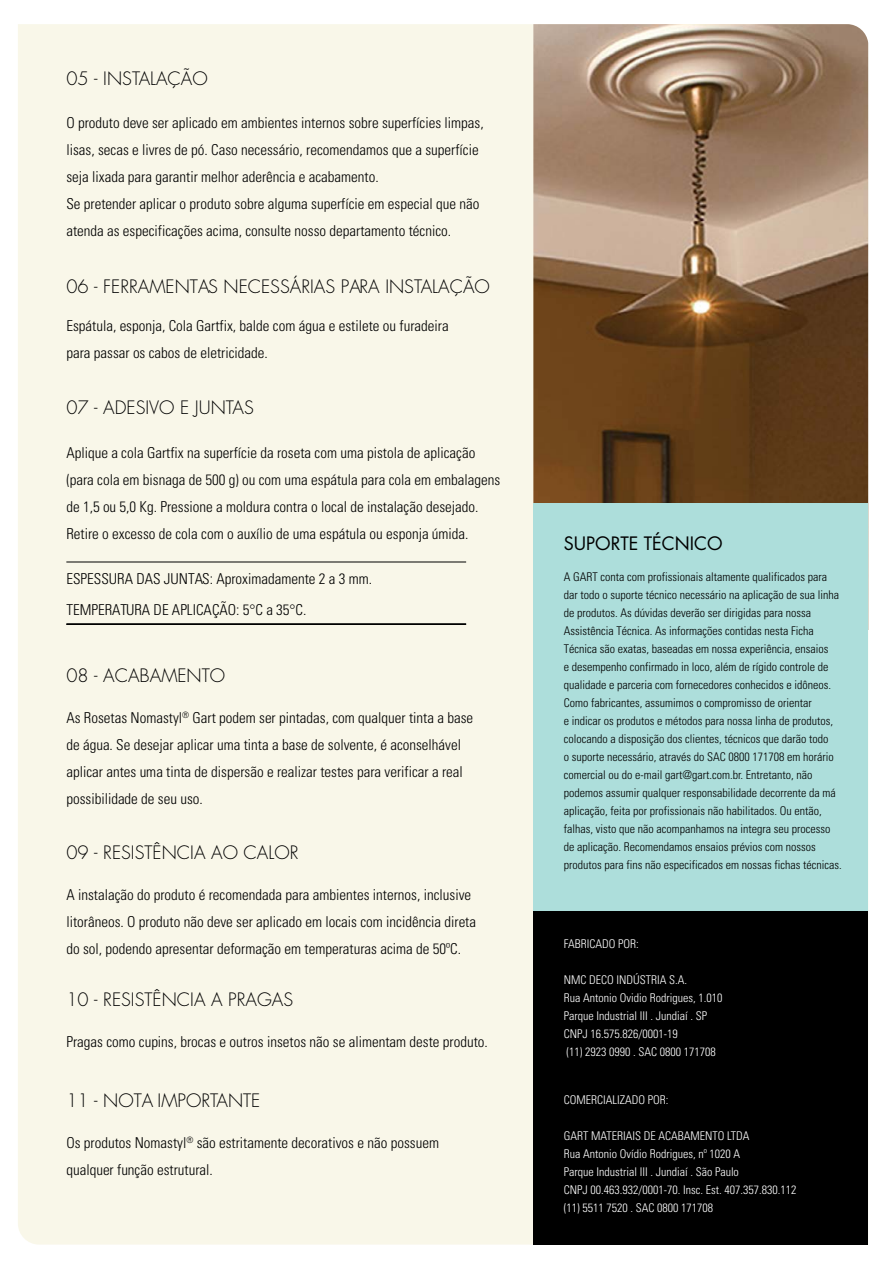
<style>
.page{position:relative;width:893px;height:1263px;background:#fff}
.page>*{position:absolute;margin:0;border:0;box-sizing:border-box;transform-origin:0 0}
.t1{font:300 18px "Futura";color:#000}
.t2{font:18px "Futura";color:#000}
.t3{font:300 condensed 15px/27px "Univers LT";color:#000}
.t4{font:300 condensed 12px/18px "Univers LT";color:#000}
.t5{font:300 condensed 12px/18px "Univers LT";color:#fff}
.t6{font:300 condensed 12px "Univers";color:#fff}
</style>
<div class="page">
<div style="left:18px;top:24px;width:515px;height:1220px;background:#f9f7e9"></div>
<hr style="left:66px;top:562px;width:400px;height:1px;background:#000">
<hr style="left:66px;top:623px;width:400px;height:1px;background:#000">
<hr style="left:66px;top:624px;width:400px;height:1px;background:#000">
<div style="left:533px;top:910px;width:335px;height:334px;background:#000"></div>
<img style="left:533px;top:24px;width:335px;height:479px">
<div style="left:533px;top:503px;width:335px;height:408px;background:#addedb"></div>
<p class="t1" style="left:66px;top:67px;width:143px">05 - INSTALAÇÃO</p>
<p class="t3" style="left:66px;top:109px;width:419px">O produto deve ser aplicado em ambientes internos sobre superfícies limpas, lisas, secas e livres de pó. Caso necessário, recomendamos que a superfície seja lixada para garantir melhor aderência e acabamento.<br>Se pretender aplicar o produto sobre alguma superfície em especial que não atenda as especificações acima, consulte nosso departamento técnico.</p>
<p class="t1" style="left:66px;top:275px;width:425px">06 - FERRAMENTAS NECESSÁRIAS PARA INSTALAÇÃO</p>
<p class="t3" style="left:66px;top:313px;width:384px">Espátula, esponja, Cola Gartfix, balde com água e estilete ou furadeira para passar os cabos de eletricidade.</p>
<p class="t1" style="left:66px;top:397px;width:189px">07 - ADESIVO E JUNTAS</p>
<p class="t3" style="left:66px;top:439px;width:435px">Aplique a cola Gartfix na superfície da roseta com uma pistola de aplicação (para cola em bisnaga de 500 g) ou com uma espátula para cola em embalagens de 1,5 ou 5,0 Kg. Pressione a moldura contra o local de instalação desejado.<br>Retire o excesso de cola com o auxílio de uma espátula ou esponja úmida.</p>
<p class="t3" style="left:66px;top:562px;width:307px;line-height:31.5px">ESPESSURA DAS JUNTAS: Aproximadamente 2 a 3 mm.<br>TEMPERATURA DE APLICAÇÃO: 5°C a 35°C.</p>
<p class="t1" style="left:66px;top:664px;width:160px">08 - ACABAMENTO</p>
<p class="t3" style="left:66px;top:704px;width:408px">As Rosetas Nomastyl<sup>®</sup> Gart podem ser pintadas, com qualquer tinta a base de água. Se desejar aplicar uma tinta a base de solvente, é aconselhável aplicar antes uma tinta de dispersão e realizar testes para verificar a real possibilidade de seu uso.</p>
<p class="t1" style="left:66px;top:841px;width:234px">09 - RESISTÊNCIA AO CALOR</p>
<p class="t3" style="left:66px;top:881px;width:411px">A instalação do produto é recomendada para ambientes internos, inclusive litorâneos. O produto não deve ser aplicado em locais com incidência direta do sol, podendo apresentar deformação em temperaturas acima de 50ºC.</p>
<p class="t1" style="left:66px;top:988px;width:228px">10 - RESISTÊNCIA A PRAGAS</p>
<p class="t3" style="left:66px;top:1028px;width:423px">Pragas como cupins, brocas e outros insetos não se alimentam deste produto.</p>
<p class="t2" style="left:564px;top:532px;width:160px">SUPORTE TÉCNICO</p>
<p class="t4" style="left:564px;top:568px;width:279px">A GART conta com profissionais altamente qualificados para dar todo o suporte técnico necessário na aplicação de sua linha de produtos. As dúvidas deverão ser dirigidas para nossa Assistência Técnica. As informações contidas nesta Ficha Técnica são exatas, baseadas em nossa experiência, ensaios<br>e desempenho confirmado in loco, além de rígido controle de qualidade e parceria com fornecedores conhecidos e idôneos.<br>Como fabricantes, assumimos o compromisso de orientar<br>e indicar os produtos e métodos para nossa linha de produtos, colocando a disposição dos clientes, técnicos que darão todo<br>o suporte necessário, através do SAC 0800 171708 em horário comercial ou do e-mail gart@gart.com.br. Entretanto, não podemos assumir qualquer responsabilidade decorrente da má aplicação, feita por profissionais não habilitados. Ou então, falhas, visto que não acompanhamos na integra seu processo de aplicação. Recomendamos ensaios prévios com nossos produtos para fins não especificados em nossas fichas técnicas.</p>
<p class="t5" style="left:564px;top:935px;width:77px">FABRICADO POR:</p>
<p class="t5" style="left:564px;top:971px;width:160px">NMC DECO INDÚSTRIA S.A.<br>Rua Antonio Ovidio Rodrigues, 1.010<br>Parque Industrial III . Jundiaí . SP<br>CNPJ 16.575.826/0001-19<br>(11) 2923 0990 . SAC 0800 171708</p>
<p class="t1" style="left:66px;top:1090px;width:196px">11 - NOTA IMPORTANTE</p>
<p class="t6" style="left:564px;top:1093px;width:106px">COMERCIALIZADO POR:</p>
<p class="t5" style="left:564px;top:1127px;width:234px">GART MATERIAIS DE ACABAMENTO LTDA<br>Rua Antonio Ovídio Rodrigues, nº 1020 A<br>Parque Industrial III . Jundiaí . São Paulo<br>CNPJ 00.463.932/0001-70. Insc. Est. 407.357.830.112 (11) 5511 7520 . SAC 0800 171708</p>
<p class="t3" style="left:66px;top:1129px;width:374px">Os produtos Nomastyl<sup>®</sup> são estritamente decorativos e não possuem qualquer função estrutural.</p>
</div>
